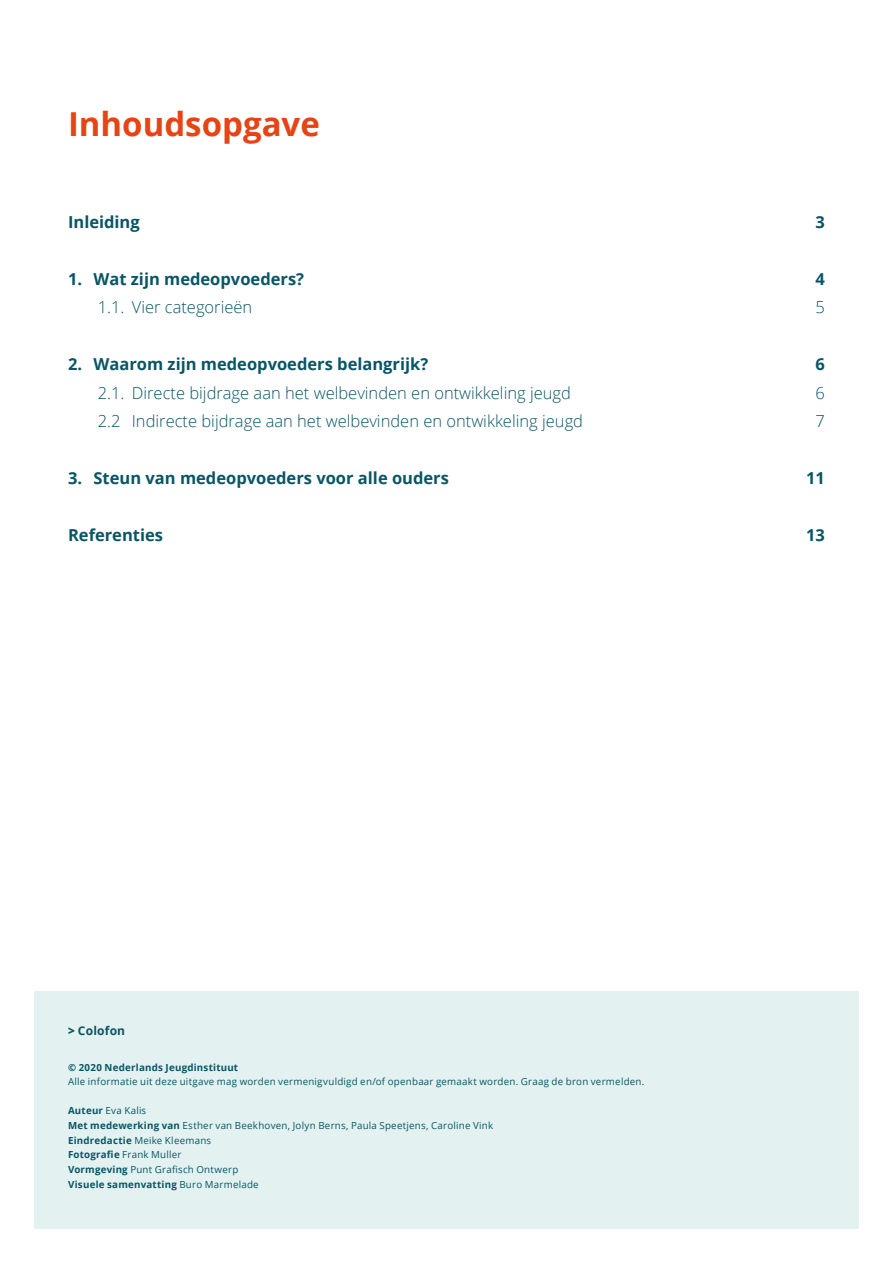
<style>
.page{position:relative;width:893px;height:1263px;background:#fff}
.page>*{position:absolute;margin:0;border:0;box-sizing:border-box;transform-origin:0 0}
.Hoofdstuk_H1{font:700 33px "Open Sans";color:#e64415}
.t1{font:300 16.5px "Open Sans";color:#085565}
.t2{font:700 16.5px "Open Sans";color:#085565}
.body_schreefloos{font:700 12px "Open Sans";letter-spacing:.015em;color:#085565}
.body_schreefloos-2{font:9.75px "Open Sans";letter-spacing:.025em;color:#085565}
.body_schreefloos-3{font:700 9.75px "Open Sans";letter-spacing:.025em;color:#085565}
.s1{font-weight:800}
.s2{font-weight:700}
.s3{font-weight:400}
</style>
<div class="page">
<div style="left:34px;top:991px;width:825px;height:238px;background:#e3f2f1"></div>
<h1 class="Hoofdstuk_H1" style="left:68px;top:101px;width:253px">Inhoudsopgave</h1>
<p class="t2" style="left:68px;top:210px;width:73px">Inleiding</p>
<p class="t2" style="left:815px;top:210px;width:11px">3</p>
<p class="t2" style="left:68px;top:267px;width:238px">1. Wat zijn medeopvoeders?</p>
<p class="t2" style="left:815px;top:267px;width:11px">4</p>
<p class="t1" style="left:98px;top:296px;width:156px">1.1. Vier categorieën</p>
<p class="t1" style="left:815px;top:296px;width:11px">5</p>
<p class="t2" style="left:68px;top:352px;width:362px">2. Waarom zijn medeopvoeders belangrijk?</p>
<p class="t2" style="left:815px;top:352px;width:11px">6</p>
<p class="t1" style="left:98px;top:381px;width:475px">2.1. Directe bijdrage aan het welbevinden en ontwikkeling jeugd</p>
<p class="t1" style="left:815px;top:381px;width:11px">6</p>
<p class="t1" style="left:98px;top:410px;width:487px">2.2 Indirecte bijdrage aan het welbevinden en ontwikkeling jeugd</p>
<p class="t1" style="left:815px;top:410px;width:11px">7</p>
<p class="t2" style="left:68px;top:466px;width:382px">3. Steun van medeopvoeders voor alle ouders</p>
<p class="t2" style="left:806px;top:466px;width:20px">11</p>
<p class="t2" style="left:68px;top:523px;width:97px">Referenties</p>
<p class="t2" style="left:806px;top:523px;width:20px">13</p>
<p class="body_schreefloos" style="left:68px;top:1022px;width:59px"><span class="s1">&gt;</span> Colofon</p>
<p class="body_schreefloos-3" style="left:68px;top:1060px;width:172px">© 2020 Nederlands Jeugdinstituut</p>
<p class="body_schreefloos-2" style="left:68px;top:1075px;width:578px">Alle informatie uit deze uitgave mag worden vermenigvuldigd en/of openbaar gemaakt worden. Graag de bron vermelden.</p>
<p class="body_schreefloos-2" style="left:68px;top:1104px;width:80px"><span class="s2">Auteur</span> Eva Kalis</p>
<p class="body_schreefloos-2" style="left:68px;top:1119px;width:427px"><span class="s2">Met medewerking van</span> Esther van Beekhoven, Jolyn Berns, Paula Speetjens, Caroline Vink</p>
<p class="body_schreefloos-2" style="left:68px;top:1133px;width:145px"><span class="s2">Eindredactie</span> Meike Kleemans</p>
<p class="body_schreefloos-2" style="left:68px;top:1148px;width:115px"><span class="s2">Fotografie</span> Frank Muller</p>
<p class="body_schreefloos-2" style="left:68px;top:1163px;width:172px"><span class="s2">Vormgeving</span> Punt Grafisch Ontwerp</p>
<p class="body_schreefloos-3" style="left:68px;top:1177px;width:192px">Visuele samenvatting <span class="s3">Buro Marmelade</span></p>
</div>
